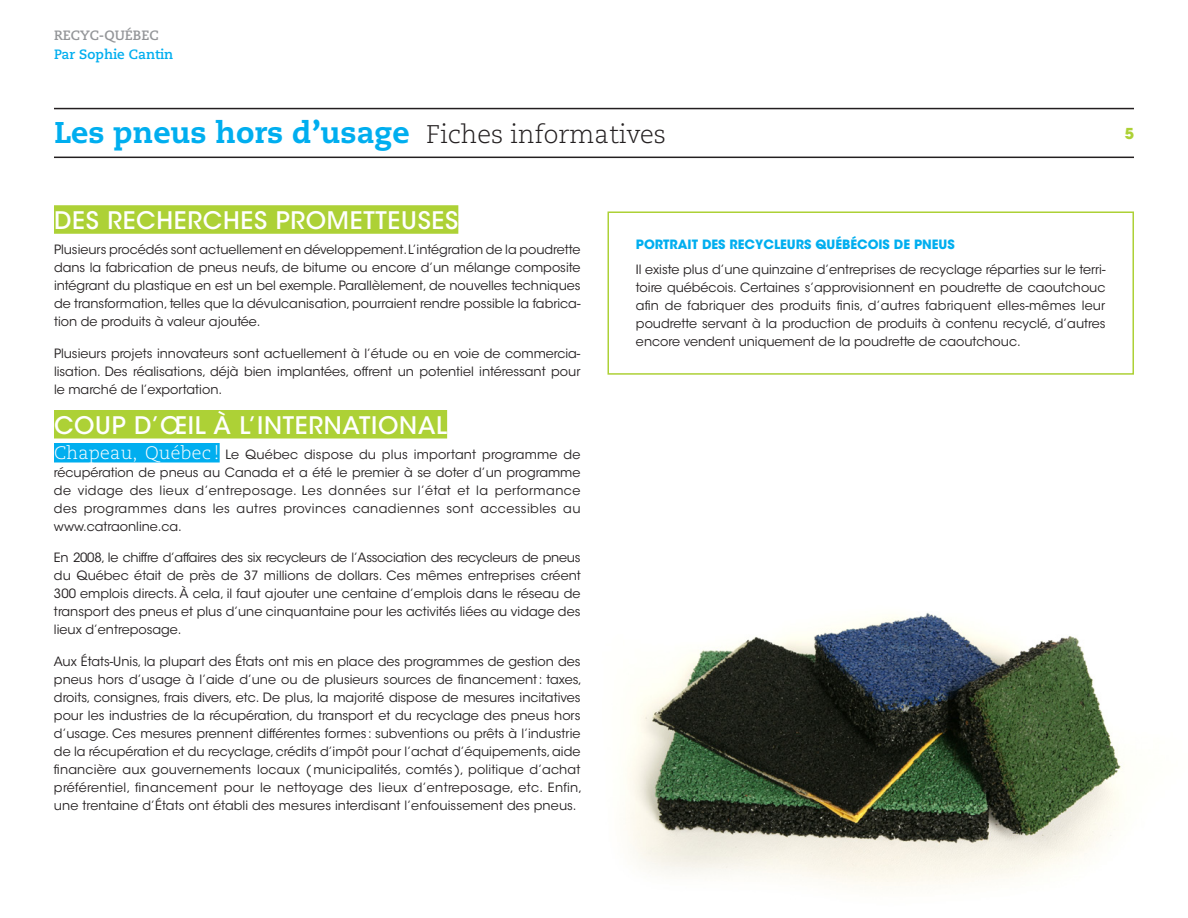
<style>
.page{position:relative;width:1188px;height:918px;background:#fff}
.page>*{position:absolute;margin:0;border:0;box-sizing:border-box;transform-origin:0 0}
.t1{font:800 30px "Caecilia LT Std";color:#00aeef}
.t2{font:500 24px "ITC Avant Garde Std";letter-spacing:.03em;color:#fff}
.t3{font:700 15px "Avant Garde";color:#add136}
.t4{font:700 13.5px "Caecilia LT Std";color:#00aeef}
.t5{font:700 13.5px "Caecilia LT Std";color:#939598}
.t6{font:12.75px/18px "ITC Avant Garde Std";color:#231f20;text-align:justify}
.t7{font:700 12.75px "ITC Avant Garde Std";color:#00aeef}
.s1{font-weight:300;font-size:25.5px;color:#231f20}
.s2{font-family:"Caecilia LT Std";font-weight:300;font-size:18px;color:#fff}
</style>
<div class="page">
<hr style="left:54px;top:108px;width:1080px;height:1px;background:#231f20">
<hr style="left:54px;top:157px;width:1080px;height:1px;background:#231f20">
<div style="left:54px;top:205px;width:404px;height:29px;background:#add136"></div>
<div style="left:54px;top:410px;width:393px;height:29px;background:#add136"></div>
<div style="left:54px;top:443px;width:166px;height:20px;background:#00aeef"></div>
<div style="left:608px;top:211px;width:526px;height:164px;border:2px solid #add136"></div>
<img style="left:625px;top:613px;width:500px;height:273px">
<p class="t5" style="left:54px;top:28px;width:106px">RECYC-QUÉBEC</p>
<p class="t4" style="left:54px;top:46px;width:121px">Par Sophie Cantin</p>
<h1 class="t1" style="left:54px;top:114px;width:614px">Les pneus hors d’usage <span class="s1">Fiches informatives</span></h1>
<p class="t3" style="left:1125px;top:124px;width:11px">5</p>
<h2 class="t2" style="left:54px;top:206px;width:406px">DES RECHERCHES PROMETTEUSES</h2>
<p class="t6" style="left:54px;top:241px;width:528px">Plusieurs procédés sont actuellement en développement. L’intégration de la poudrette dans la fabrication de pneus neufs, de bitume ou encore d’un mélange composite intégrant du plastique en est un bel exemple. Parallèlement, de nouvelles techniques de transformation, telles que la dévulcanisation, pourraient rendre possible la fabrica&shy;tion de produits à valeur ajoutée.</p>
<p class="t6" style="left:54px;top:344px;width:528px">Plusieurs projets innovateurs sont actuellement à l’étude ou en voie de commercia&shy;lisation. Des réalisations, déjà bien implantées, offrent un potentiel intéressant pour le marché de l’exportation.</p>
<h2 class="t2" style="left:54px;top:410px;width:395px">COUP D’ŒIL À L’INTERNATIONAL</h2>
<p class="t6" style="left:54px;top:445px;width:528px"><span class="s2">Chapeau, Québec !</span> Le Québec dispose du plus important programme de récupération de pneus au Canada et a été le premier à se doter d’un programme de vidage des lieux d’entreposage. Les données sur l’état et la performance des programmes dans les autres provinces canadiennes sont accessibles au www.catraonline.ca.</p>
<p class="t6" style="left:54px;top:549px;width:528px">En 2008, le chiffre d’affaires des six recycleurs de l’Association des recycleurs de pneus du Québec était de près de 37 millions de dollars. Ces mêmes entreprises créent 300 emplois directs. À cela, il faut ajouter une centaine d’emplois dans le réseau de transport des pneus et plus d’une cinquantaine pour les activités liées au vidage des lieux d’entreposage.</p>
<p class="t6" style="left:54px;top:652px;width:530px;text-align:left">Aux États-Unis, la plupart des États ont mis en place des programmes de gestion des pneus hors d’usage à l’aide d’une ou de plusieurs sources de financement: taxes, droits, consignes, frais divers, etc. De plus, la majorité dispose de mesures incitatives pour les industries de la récupération, du transport et du recyclage des pneus hors d’usage. Ces mesures prennent différentes formes : subventions ou prêts à l’industrie de la récupération et du recyclage, crédits d’impôt pour l’achat d’équipements, aide financière aux gouvernements locaux (municipalités, comtés ), politique d’achat préférentiel, financement pour le nettoyage des lieux d’entreposage, etc. Enfin, une trentaine d’États ont établi des mesures interdisant l’enfouissement des pneus.</p>
<p class="t7" style="left:636px;top:237px;width:320px">PORTRAIT DES RECYCLEURS QUÉBÉCOIS DE PNEUS</p>
<p class="t6" style="left:636px;top:261px;width:471px">Il existe plus d’une quinzaine d’entreprises de recyclage réparties sur le terri&shy;toire québécois. Certaines s’approvisionnent en poudrette de caoutchouc afin de fabriquer des produits finis, d’autres fabriquent elles-mêmes leur poudrette servant à la production de produits à contenu recyclé, d’autres encore vendent uniquement de la poudrette de caoutchouc.</p>
</div>
